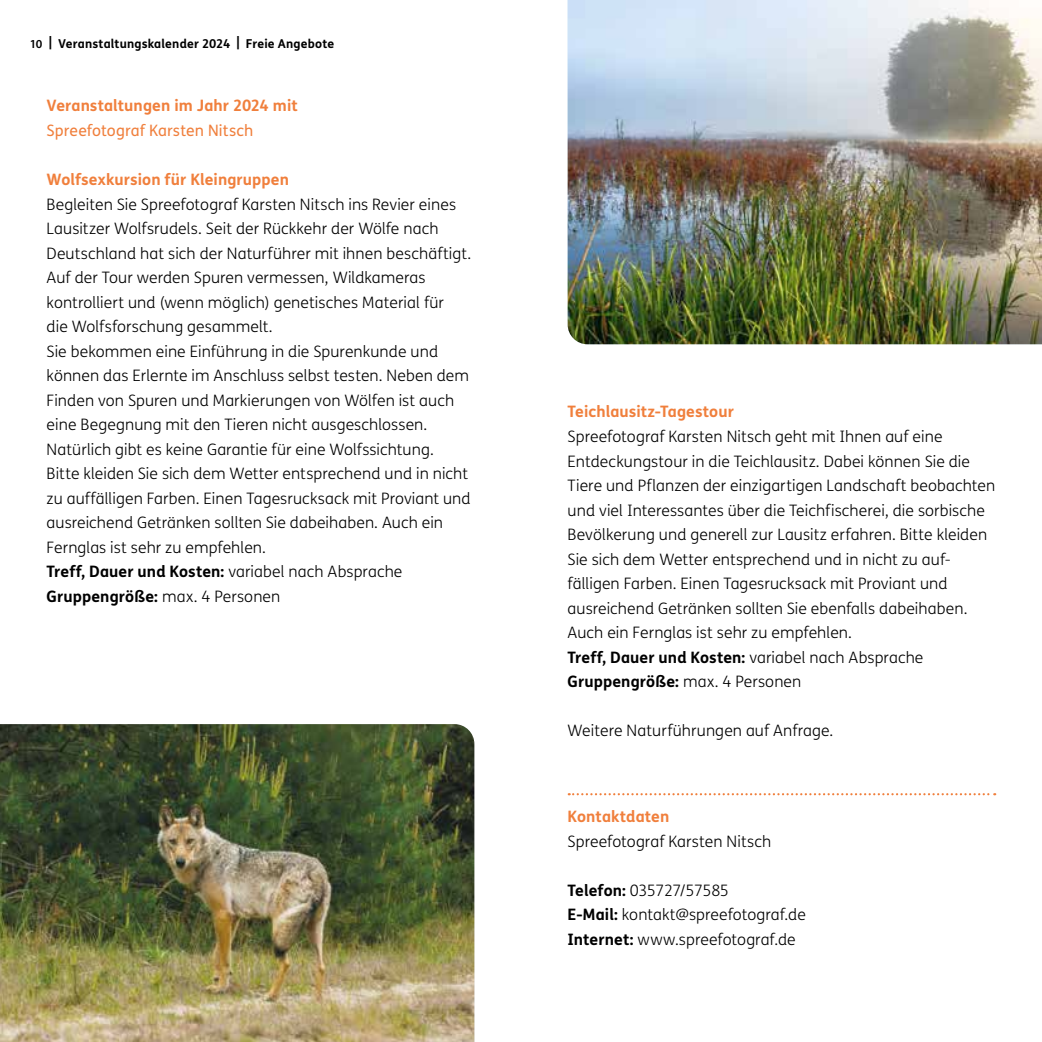
<style>
.page{position:relative;width:1042px;height:1042px;background:#fff}
.page>*{position:absolute;margin:0;border:0;box-sizing:border-box;transform-origin:0 0}
.NNL_Copy_Din-lang_75{font:300 15.75px/24.5px "FS Me";letter-spacing:.005em;color:#000}
.NNL_Copy_Din-lang_75-2{font:700 15.75px "FS Me";letter-spacing:.005em;color:#000}
.NNL_Subline_Din-lang_75{font:700 15.75px/24.5px "FS Me";letter-spacing:.005em;color:#f07f3c}
.NNL_Copy_Din-lang_75-3{font:300 15.75px "FS Me";letter-spacing:-.03em;color:#000}
.NNL_Copy_Din-lang_75-4{font:700 15.75px "FS Me";letter-spacing:.005em;color:#f07f3c}
.t1{font:700 12.25px "FS Me";letter-spacing:.015em;color:#000}
.s1{font-family:"Myriad Pro";font-weight:600}
.s2{font-style:inherit}
.s3{font-weight:400}
.s4{font-weight:300}
.s5{font-weight:700}
</style>
<div class="page">
<svg style="left:569px;top:793px;width:426px;height:2px"></svg>
<img style="left:0;top:724px;width:474px;height:318px">
<img style="left:567px;top:0;width:475px;height:344px">
<p class="t1" style="left:30px;top:34px;width:306px"><span class="s1">10</span> | Veranstaltungskalender <span class="s2">2024</span> | Freie Angebote</p>
<p class="NNL_Subline_Din-lang_75" style="left:47px;top:92px;width:253px">Veranstaltungen im Jahr 2024 mit<br><span class="s3">Spreefotograf Karsten Nitsch</span></p>
<p class="NNL_Subline_Din-lang_75" style="left:47px;top:166px;width:244px">Wolfsexkursion für Kleingruppen</p>
<p class="NNL_Copy_Din-lang_75" style="left:47px;top:191px;width:426px">Begleiten Sie Spreefotograf Karsten Nitsch ins Revier eines Lausitzer Wolfsrudels. Seit der Rückkehr der Wölfe nach Deutschland hat sich der Naturführer mit ihnen beschäftigt.<br>Auf der Tour werden Spuren vermessen, Wildkameras kontrolliert und (wenn möglich) genetisches Material für<br>die Wolfsforschung gesammelt.</p>
<p class="NNL_Copy_Din-lang_75" style="left:47px;top:338px;width:426px">Sie bekommen eine Einführung in die Spurenkunde und können das Erlernte im Anschluss selbst testen. Neben dem Finden von Spuren und Markierungen von Wölfen ist auch eine Begegnung mit den Tieren nicht ausgeschlossen.<br>Natürlich gibt es keine Garantie für eine Wolfssichtung.<br>Bitte kleiden Sie sich dem Wetter entsprechend und in nicht zu auffälligen Farben. Einen Tagesrucksack mit Proviant und ausreichend Getränken sollten Sie dabeihaben. Auch ein Fernglas ist sehr zu empfehlen.</p>
<p class="NNL_Copy_Din-lang_75-2" style="left:47px;top:559px;width:357px">Treff, Dauer und Kosten: <span class="s4">variabel nach Absprache</span></p>
<p class="NNL_Copy_Din-lang_75-2" style="left:47px;top:584px;width:235px">Gruppengröße: <span class="s4">max. 4 Personen</span></p>
<p class="NNL_Subline_Din-lang_75" style="left:567px;top:399px;width:168px">Teichlausitz-Tagestour</p>
<p class="NNL_Copy_Din-lang_75" style="left:567px;top:424px;width:429px">Spreefotograf Karsten Nitsch geht mit Ihnen auf eine Entdeckungstour in die Teichlausitz. Dabei können Sie die Tiere und Pflanzen der einzigartigen Landschaft beobachten und viel Interessantes über die Teichfischerei, die sorbische Bevölkerung und generell zur Lausitz erfahren. Bitte kleiden Sie sich dem Wetter entsprechend und in nicht zu auf&shy;fälligen Farben. Einen Tagesrucksack mit Proviant und ausreichend Getränken sollten Sie ebenfalls dabeihaben.<br>Auch ein Fernglas ist sehr zu empfehlen.</p>
<p class="NNL_Copy_Din-lang_75-2" style="left:567px;top:645px;width:357px">Treff, Dauer und Kosten: <span class="s4">variabel nach Absprache</span></p>
<p class="NNL_Copy_Din-lang_75-2" style="left:567px;top:670px;width:235px">Gruppengröße: <span class="s4">max. 4 Personen</span></p>
<p class="NNL_Copy_Din-lang_75" style="left:567px;top:718px;width:267px">Weitere Naturführungen auf Anfrage.</p>
<p class="NNL_Copy_Din-lang_75-4" style="left:567px;top:804px;width:103px">Kontaktdaten</p>
<p class="NNL_Copy_Din-lang_75" style="left:567px;top:828px;width:205px">Spreefotograf Karsten Nitsch</p>
<p class="NNL_Copy_Din-lang_75-3" style="left:567px;top:879px;width:163px"><span class="s5">Telefon:</span> 035727/57585</p>
<p class="NNL_Copy_Din-lang_75" style="left:567px;top:902px;width:240px"><span class="s5">E-Mail:</span> kontakt@spreefotograf.de</p>
<p class="NNL_Copy_Din-lang_75" style="left:567px;top:926px;width:230px"><span class="s5">Internet:</span> www.spreefotograf.de</p>
</div>
